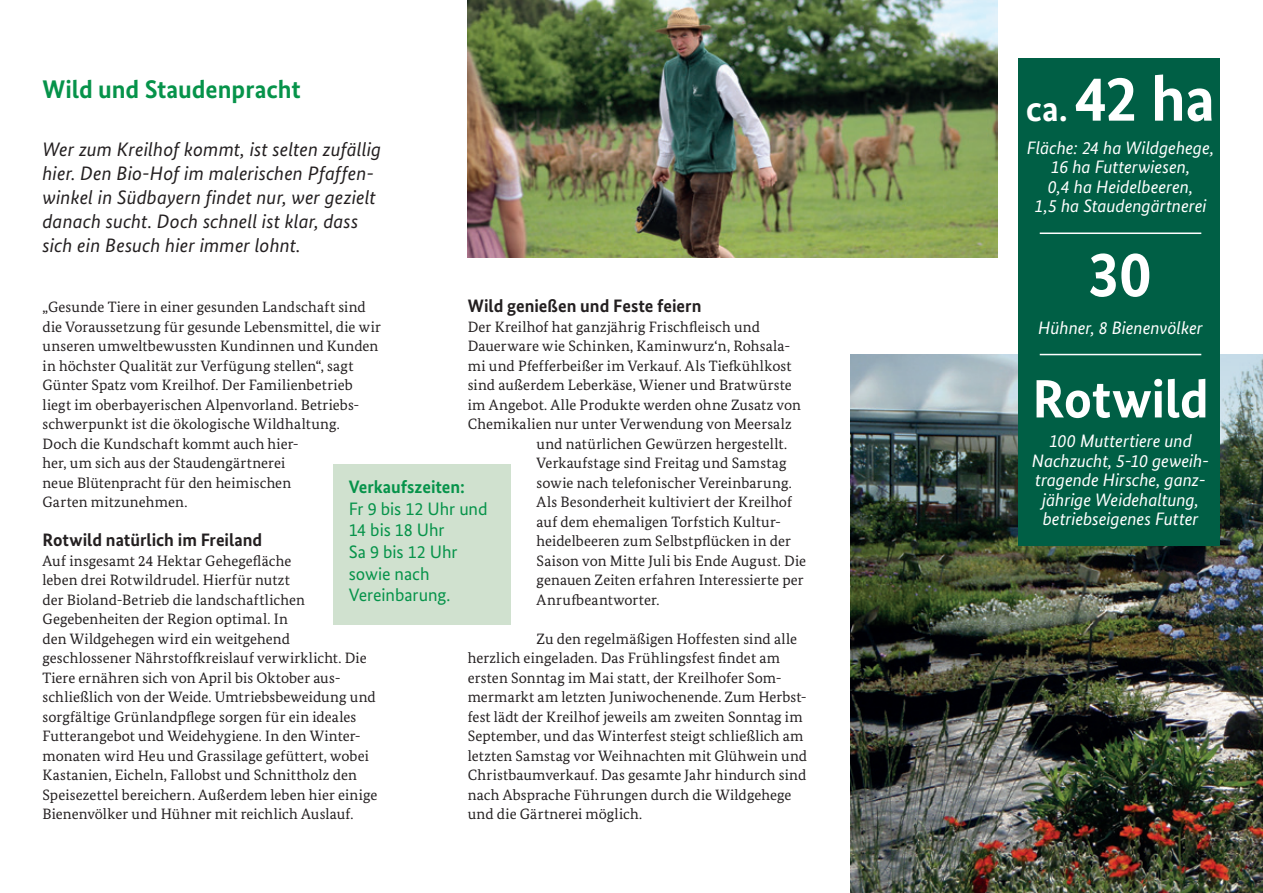
<style>
.page{position:relative;width:1263px;height:893px;background:#fff}
.page>*{position:absolute;margin:0;border:0;box-sizing:border-box;transform-origin:0 0}
.t1{font:700 64.5px "Bundes Sans";color:#fff}
.t2{font:700 54px "Bundes Sans";letter-spacing:-.01em;color:#fff}
.t3{font:700 25.5px "Bundes Sans";color:#06934a}
.t4{font:italic 19.5px/24px "Bundes Sans";letter-spacing:.005em;color:#231f20}
.t5{font:italic 18px/19.5px "Bundes Sans";letter-spacing:-.005em;color:#fff;text-align:center}
.t6{font:18px/21.6px "Bundes Sans";letter-spacing:-.005em;color:#06934a}
.t7{font:700 18px "Bundes Sans";color:#231f20}
.t8{font:700 18px "Bundes Sans";letter-spacing:-.005em;color:#06934a}
.t9{font:15px/19.5px "Bundes Serif";letter-spacing:.005em;color:#231f20}
.t10{font:15px "Bundes Serif";letter-spacing:.025em;color:#231f20}
.s1{font-size:36px}
</style>
<div class="page">
<img style="left:851px;top:727px;width:412px;height:166px">
<img style="left:850px;top:354px;width:413px;height:373px">
<div style="left:333px;top:464px;width:178px;height:160px;background:#d0e1cf"></div>
<img style="left:468px;top:0;width:529px;height:258px">
<div style="left:1018px;top:58px;width:202px;height:488px;background:#005f45"></div>
<hr style="left:1040px;top:233px;width:161px;height:1px;background:#fff">
<hr style="left:1040px;top:354px;width:161px;height:1px;background:#fff">
<h3 class="t3" style="left:43px;top:73px;width:260px">Wild und Staudenpracht</h3>
<h3 class="t4" style="left:43px;top:137px;width:340px">Wer zum Kreilhof kommt, ist selten zufällig hier. Den Bio-Hof im malerischen Pfaffen&shy;winkel in Südbayern findet nur, wer gezielt danach sucht. Doch schnell ist klar, dass sich ein Besuch hier immer lohnt.</h3>
<p class="t7" style="left:468px;top:295px;width:235px">Wild genießen und Feste feiern</p>
<p class="t9" style="left:468px;top:316px;width:294px">Der Kreilhof hat ganzjährig Frischfleisch und</p>
<p class="t9" style="left:468px;top:336px;width:324px">Dauerware wie Schinken, Kaminwurz‘n, Rohsala-</p>
<p class="t9" style="left:468px;top:355px;width:325px">mi und Pfefferbeißer im Verkauf. Als Tiefkühlkost</p>
<p class="t9" style="left:468px;top:375px;width:326px">sind außerdem Leberkäse, Wiener und Bratwürste</p>
<p class="t9" style="left:468px;top:394px;width:335px">im Angebot. Alle Produkte werden ohne Zusatz von</p>
<p class="t9" style="left:468px;top:414px;width:326px">Chemikalien nur unter Verwendung von Meersalz</p>
<p class="t9" style="left:537px;top:433px;width:252px">und natürlichen Gewürzen hergestellt.</p>
<p class="t9" style="left:537px;top:453px;width:251px">Verkaufstage sind Freitag und Samstag</p>
<p class="t9" style="left:537px;top:472px;width:257px">sowie nach telefonischer Vereinbarung.</p>
<p class="t9" style="left:537px;top:492px;width:257px">Als Besonderheit kultiviert der Kreilhof</p>
<p class="t9" style="left:537px;top:511px;width:246px">auf dem ehemaligen Torfstich Kultur-</p>
<p class="t9" style="left:537px;top:531px;width:256px">heidelbeeren zum Selbstpflücken in der</p>
<p class="t9" style="left:537px;top:550px;width:271px">Saison von Mitte Juli bis Ende August. Die</p>
<p class="t9" style="left:537px;top:570px;width:269px">genauen Zeiten erfahren Interessierte per</p>
<p class="t10" style="left:537px;top:590px;width:124px">Anrufbeantworter.</p>
<p class="t9" style="left:468px;top:628px;width:341px;text-indent:69px">Zu den regelmäßigen Hoffesten sind alle herzlich eingeladen. Das Frühlingsfest findet am ersten Sonntag im Mai statt, der Kreilhofer Som&shy;mermarkt am letzten Juniwochenende. Zum Herbst&shy;fest lädt der Kreilhof jeweils am zweiten Sonntag im September, und das Winterfest steigt schließlich am letzten Samstag vor Weihnachten mit Glühwein und Christbaumverkauf. Das gesamte Jahr hindurch sind nach Absprache Führungen durch die Wildgehege und die Gärtnerei möglich.</p>
<p class="t9" style="left:43px;top:297px;width:340px">„Gesunde Tiere in einer gesunden Landschaft sind die Voraussetzung für gesunde Lebensmittel, die wir unseren umweltbewussten Kundinnen und Kunden in höchster Qualität zur Verfügung stellen“, sagt Günter Spatz vom Kreilhof. Der Familienbetrieb liegt im oberbayerischen Alpenvorland. Betriebs&shy;schwerpunkt ist die ökologische Wildhaltung.<br>Doch die Kundschaft kommt auch hier-<br>her, um sich aus der Staudengärtnerei<br>neue Blütenpracht für den heimischen<br>Garten mitzunehmen.</p>
<p class="t7" style="left:43px;top:529px;width:221px">Rotwild natürlich im Freiland</p>
<p class="t9" style="left:43px;top:550px;width:336px">Auf insgesamt 24 Hektar Gehegefläche<br>leben drei Rotwildrudel. Hierfür nutzt<br>der Bioland-Betrieb die landschaftlichen Gegebenheiten der Region optimal. In<br>den Wildgehegen wird ein weitgehend geschlossener Nährstoffkreislauf verwirklicht. Die Tiere ernähren sich von April bis Oktober aus&shy;schließlich von der Weide. Umtriebsbeweidung und sorgfältige Grünlandpflege sorgen für ein ideales Futterangebot und Weidehygiene. In den Winter&shy;monaten wird Heu und Grassilage gefüttert, wobei Kastanien, Eicheln, Fallobst und Schnittholz den Speisezettel bereichern. Außerdem leben hier einige Bienenvölker und Hühner mit reichlich Auslauf.</p>
<p class="t8" style="left:349px;top:476px;width:118px">Verkaufszeiten:</p>
<p class="t6" style="left:349px;top:498px;width:140px">Fr 9 bis 12 Uhr und<br>14 bis 18 Uhr<br>Sa 9 bis 12 Uhr sowie nach<br>Vereinbarung.</p>
<h1 class="t1" style="left:1026px;top:59px;width:191px"><span class="s1">ca.</span> 42 ha</h1>
<p class="t5" style="left:1027px;top:138px;width:189px">Fläche: 24 ha Wildgehege,<br>16 ha Futterwiesen,<br>0,4 ha Heidelbeeren,<br>1,5 ha Staudengärtnerei</p>
<h1 class="t1" style="left:1087px;top:235px;width:66px">30</h1>
<p class="t5" style="left:1038px;top:317px;width:166px">Hühner, 8 Bienenvölker</p>
<h2 class="t2" style="left:1032px;top:366px;width:178px">Rotwild</h2>
<p class="t5" style="left:1032px;top:431px;width:179px">100 Muttertiere und<br>Nachzucht, 5-10 geweih&shy;tragende Hirsche, ganz&shy;jährige Weidehaltung, betriebseigenes Futter</p>
</div>
